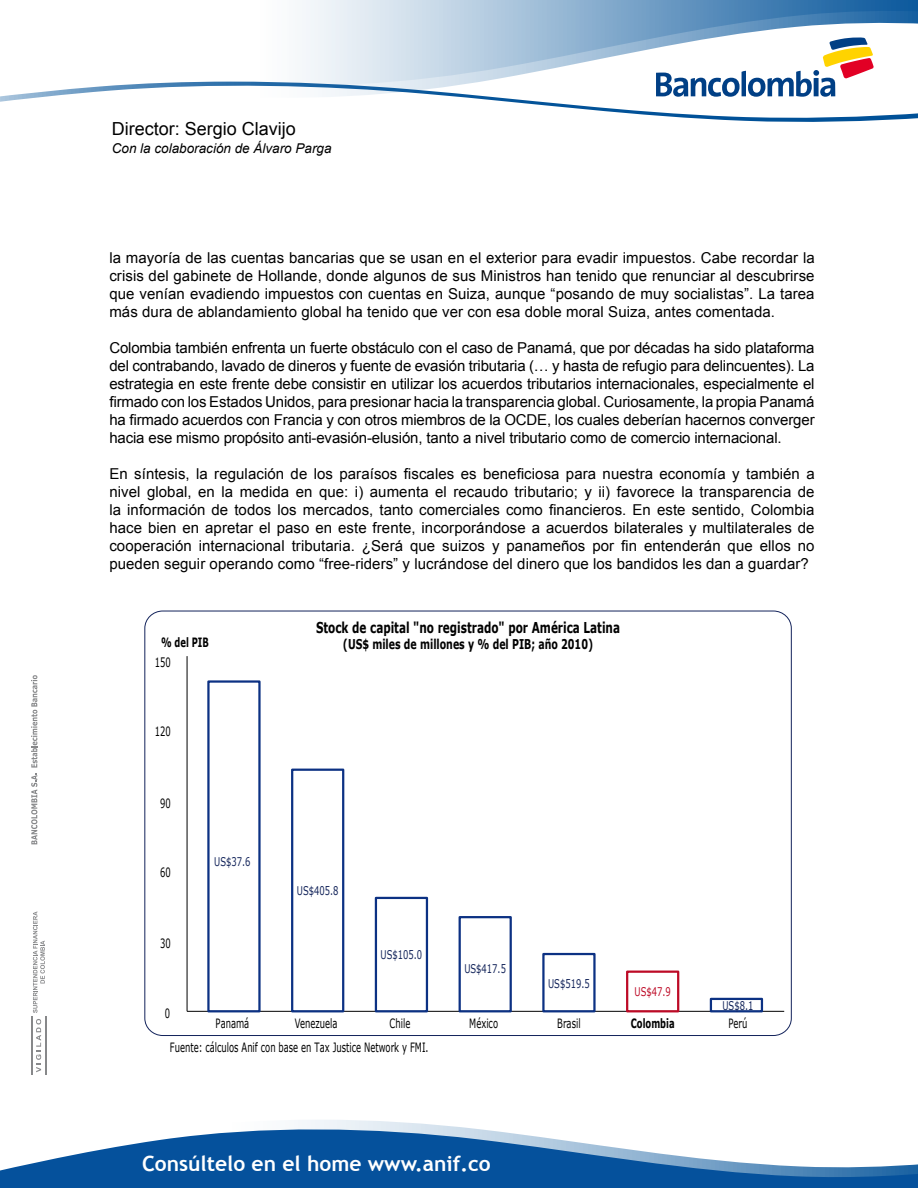
<style>
.page{position:relative;width:918px;height:1188px;background:#fff}
.page>*{position:absolute;margin:0;border:0;box-sizing:border-box;transform-origin:0 0}
.t1{font:700 21px "Trebuchet MS";color:#fff}
.t2{font:18px "Arial";color:#000}
.t3{font:15px/18px "Arial";letter-spacing:.005em;color:#000;text-align:justify}
.t4{font:700 15px "Verdana";color:#000;scale:.7 1}
.t5{font:700 13.5px "Verdana";color:#000;scale:.7 1}
.t6{font:italic 13.5px "Arial";color:#000}
.t7{font:12.9px/24px "Verdana";color:#000;scale:.65 1}
.t8{font:700 12.9px "Verdana";color:#000;scale:.65 1}
.t9{font:12px "Verdana";color:#13245a;scale:.7 1}
.t10{font:12px "Verdana";color:#bd0a26;scale:.7 1}
</style>
<div class="page">
<svg style="left:298px;top:1120px;width:137px;height:5px"></svg>
<svg style="left:302px;top:0;width:616px;height:37px;background:#97b7d4"></svg>
<svg style="left:0;top:37px;width:918px;height:85px"></svg>
<svg style="left:0;top:1125px;width:918px;height:63px;fill:#05519c"></svg>
<svg style="left:31px;top:675px;width:6px;height:169px"></svg>
<hr style="left:31px;top:1016px;width:1px;height:59px;background:#87888a">
<hr style="left:45px;top:1016px;width:1px;height:59px;background:#87888a">
<svg style="left:36px;top:1019px;width:5px;height:53px"></svg>
<svg style="left:33px;top:911px;width:12px;height:102px"></svg>
<hr style="left:187px;top:656px;width:1px;height:355px;background:#000">
<hr style="left:187px;top:1011px;width:597px;height:1px;background:#000">
<div style="left:207px;top:680px;width:54px;height:332px;border:2px solid #0c3183"></div>
<div style="left:291px;top:769px;width:53px;height:243px;border:2px solid #0c3183"></div>
<div style="left:375px;top:897px;width:53px;height:115px;border:2px solid #0c3183"></div>
<div style="left:459px;top:916px;width:53px;height:96px;border:2px solid #0c3183"></div>
<div style="left:542px;top:953px;width:54px;height:59px;border:2px solid #0c3183"></div>
<div style="left:626px;top:971px;width:53px;height:41px;border:2px solid #bd0a26"></div>
<div style="left:710px;top:998px;width:53px;height:14px;border:2px solid #0c3183"></div>
<p class="t2" style="left:112px;top:117px;width:186px">Director: Sergio Clavijo</p>
<p class="t6" style="left:112px;top:139px;width:221px">Con la colaboración de Álvaro Parga</p>
<p class="t3" style="left:109px;top:249px;width:707px">la mayoría de las cuentas bancarias que se usan en el exterior para evadir impuestos. Cabe recordar la crisis del gabinete de Hollande, donde algunos de sus Ministros han tenido que renunciar al descubrirse que venían evadiendo impuestos con cuentas en Suiza, aunque “posando de muy socialistas”. La tarea más dura de ablandamiento global ha tenido que ver con esa doble moral Suiza, antes comentada.</p>
<p class="t3" style="left:109px;top:339px;width:707px">Colombia también enfrenta un fuerte obstáculo con el caso de Panamá, que por décadas ha sido plataforma del contrabando, lavado de dineros y fuente de evasión tributaria (… y hasta de refugio para delincuentes). La estrategia en este frente debe consistir en utilizar los acuerdos tributarios internacionales, especialmente el firmado con los Estados Unidos, para presionar hacia la transparencia global. Curiosamente, la propia Panamá ha firmado acuerdos con Francia y con otros miembros de la OCDE, los cuales deberían hacernos converger hacia ese mismo propósito anti-evasión-elusión, tanto a nivel tributario como de comercio internacional.</p>
<p class="t3" style="left:109px;top:465px;width:707px">En síntesis, la regulación de los paraísos fiscales es beneficiosa para nuestra economía y también a nivel global, en la medida en que: i) aumenta el recaudo tributario; y ii) favorece la transparencia de la información de todos los mercados, tanto comerciales como financieros. En este sentido, Colombia hace bien en apretar el paso en este frente, incorporándose a acuerdos bilaterales y multilaterales de cooperación internacional tributaria. ¿Será que suizos y panameños por fin entenderán que ellos no pueden seguir operando como “free-riders” y lucrándose del dinero que los bandidos les dan a guardar?</p>
<p class="t8" style="left:161px;top:633px;width:75px">% del PIB</p>
<p class="t7" style="left:155px;top:650px;width:26px">150</p>
<p class="t7" style="left:155px;top:719px;width:26px">120</p>
<p class="t4" style="left:316px;top:617px;width:436px">Stock de capital "no registrado" por América Latina</p>
<p class="t5" style="left:343px;top:635px;width:359px">(US$ miles de millones y % del PIB; año 2010)</p>
<p class="t7" style="left:160px;top:791px;width:18px">90</p>
<p class="t7" style="left:160px;top:860px;width:18px">60</p>
<p class="t7" style="left:160px;top:931px;width:18px">30</p>
<p class="t9" style="left:214px;top:854px;width:53px">US$37.6</p>
<p class="t9" style="left:297px;top:883px;width:61px">US$405.8</p>
<p class="t9" style="left:381px;top:946px;width:61px">US$105.0</p>
<p class="t7" style="left:165px;top:1001px;width:10px">0</p>
<p class="t7" style="left:170px;top:1011px;width:400px;text-indent:46px">Panamá<br>Fuente: cálculos Anif con base en Tax Justice Network y FMI.</p>
<p class="t7" style="left:295px;top:1011px;width:67px">Venezuela</p>
<p class="t7" style="left:390px;top:1011px;width:33px">Chile</p>
<p class="t9" style="left:464px;top:961px;width:61px">US$417.5</p>
<p class="t7" style="left:469px;top:1011px;width:46px">México</p>
<p class="t9" style="left:548px;top:975px;width:61px">US$519.5</p>
<p class="t7" style="left:557px;top:1011px;width:37px">Brasil</p>
<p class="t10" style="left:635px;top:984px;width:53px">US$47.9</p>
<p class="t8" style="left:631px;top:1014px;width:69px">Colombia</p>
<h1 class="t1" style="left:142px;top:1150px;width:350px">Consúltelo en el home www.anif.co</h1>
<p class="t9" style="left:722px;top:997px;width:46px">US$8.1</p>
<p class="t7" style="left:728px;top:1011px;width:31px">Perú</p>
</div>
